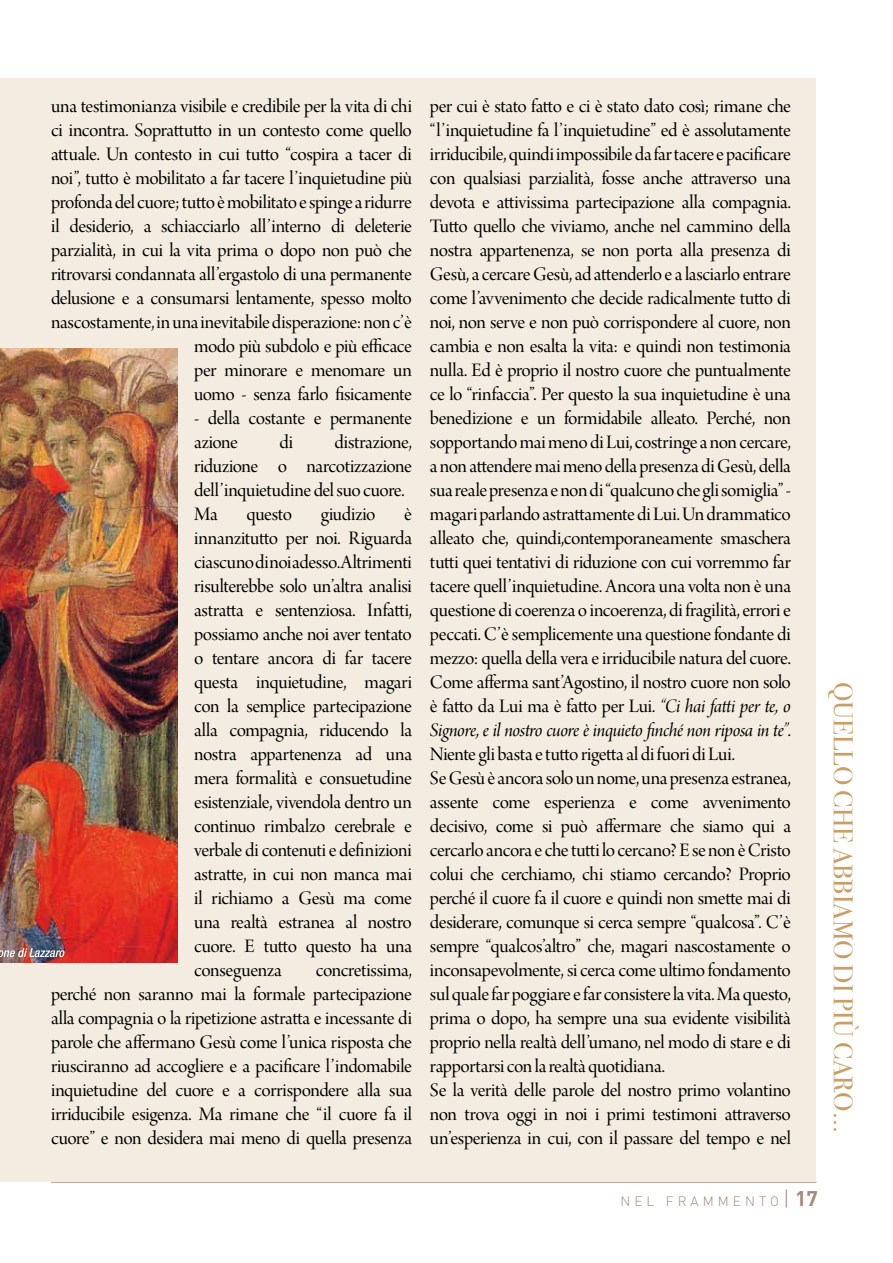
<style>
.page{position:relative;width:893px;height:1263px;background:#fff}
.page>*{position:absolute;margin:0;border:0;box-sizing:border-box;transform-origin:0 0}
.t1{font:27px "Bodoni Svty Two ITCTT Book";color:#ca9e67}
.t2{font:20.25px/24px "Arno Pro Display";letter-spacing:-.02em;color:#000}
.t3{font:20.25px "Arno Pro Italic Display";letter-spacing:-.02em;color:#000}
.t4{font:300 13.5px "DIN";letter-spacing:.3em;color:#a48a7a}
.s1{font-family:"Arno Pro Italic Display"}
.s2{font-family:"Arno Pro Display"}
.s3{font-size:21px}
.s4{font-weight:700;font-size:21px}
</style>
<div class="page">
<hr style="left:51px;top:1182px;width:765px;height:1px;background:#a48a7a">
<div style="left:0;top:79px;width:816px;height:1103px;background:#f4ece0"></div>
<img style="left:0;top:349px;width:177px;height:613px">
<svg style="left:0;top:948px;width:65px;height:11px"></svg>
<p class="t2" style="left:51px;top:96px;width:362px;text-align:right">una testimonianza visibile e credibile per la vita di chi ci incontra. Soprattutto in un contesto come quello attuale. Un contesto in cui tutto “cospira a tacer di noi”, tutto è mobilitato a far tacere l’inquietudine più profonda del cuore; tutto è mobilitato e spinge a ridurre il desiderio, a schiacciarlo all’interno di deleterie parzialità, in cui la vita prima o dopo non può che ritrovarsi condannata all’ergastolo di una permanente delusione e a consumarsi lentamente, spesso molto nascostamente, in una inevitabile disperazione: non c’è modo più subdolo e più efficace<br>per minorare e menomare un<br>uomo - senza farlo fisicamente</p>
<p class="t2" style="left:194px;top:408px;width:219px">- della costante e permanente azione</p>
<p class="t2" style="left:194px;top:432px;width:219px;text-indent:140px">distrazione, riduzione o narcotizzazione dell’inquietudine del suo cuore.<br>Ma</p>
<p class="t2" style="left:279px;top:432px;width:15px">di</p>
<p class="t2" style="left:247px;top:504px;width:47px">questo</p>
<p class="t2" style="left:321px;top:504px;width:56px">giudizio</p>
<p class="t2" style="left:194px;top:504px;width:219px;text-align:justify;text-indent:210px">è innanzitutto per noi. Riguarda ciascuno di noi adesso. Altrimenti risulterebbe solo un’altra analisi astratta e sentenziosa. Infatti, possiamo anche noi aver tentato o tentare ancora di far tacere questa inquietudine, magari con la semplice partecipazione alla compagnia, riducendo la nostra appartenenza ad una mera formalità e consuetudine esistenziale, vivendola dentro un continuo rimbalzo cerebrale e verbale di contenuti e definizioni astratte, in cui non manca mai il richiamo a Gesù ma come una realtà estranea al nostro cuore. E tutto questo ha una conseguenza</p>
<p class="t2" style="left:51px;top:960px;width:362px;text-align:justify;text-indent:265px">concretissima, perché non saranno mai la formale partecipazione alla compagnia o la ripetizione astratta e incessante di parole che affermano Gesù come l’unica risposta che riusciranno ad accogliere e a pacificare l’indomabile inquietudine del cuore e a corrispondere alla sua irriducibile esigenza. Ma rimane che “il cuore fa il cuore” e non desidera mai meno di quella presenza</p>
<p class="t2" style="left:430px;top:96px;width:362px;text-align:justify">per cui è stato fatto e ci è stato dato così; rimane che “l’inquietudine fa l’inquietudine” ed è assolutamente irriducibile, quindi impossibile da far tacere e pacificare con qualsiasi parzialità, fosse anche attraverso una devota e attivissima partecipazione alla compagnia.<br>Tutto quello che viviamo, anche nel cammino della nostra appartenenza, se non porta alla presenza di Gesù, a cercare Gesù, ad attenderlo e a lasciarlo entrare come l’avvenimento che decide radicalmente tutto di noi, non serve e non può corrispondere al cuore, non cambia e non esalta la vita: e quindi non testimonia nulla. Ed è proprio il nostro cuore che puntualmente ce lo “rinfaccia”. Per questo la sua inquietudine è una benedizione e un formidabile alleato. Perché, non sopportando mai meno di Lui, costringe a non cercare, a non attendere mai meno della presenza di Gesù, della sua reale presenza e non di “qualcuno che gli somiglia” - magari parlando astrattamente di Lui. Un drammatico alleato che, quindi,contemporaneamente smaschera tutti quei tentativi di riduzione con cui vorremmo far tacere quell’inquietudine. Ancora una volta non è una questione di coerenza o incoerenza, di fragilità, errori e peccati. C’è semplicemente una questione fondante di mezzo: quella della vera e irriducibile natura del cuore.<br>Come afferma sant’Agostino, il nostro cuore non solo è fatto da Lui ma è fatto per Lui. <span class="s1">“Ci hai fatti per te, o</span></p>
<p class="t3" style="left:430px;top:719px;width:362px">Signore, e il nostro cuore è inquieto finché non riposa in te”<span class="s2">.</span></p>
<p class="t2" style="left:430px;top:743px;width:362px">Niente gli basta e tutto rigetta al di fuori di Lui.<br>Se Gesù è ancora solo un nome, una presenza estranea, assente come esperienza e come avvenimento decisivo, come si può affermare che siamo qui a cercarlo ancora e che tutti lo cercano? E se non è Cristo colui che cerchiamo, chi stiamo cercando? Proprio perché il cuore fa il cuore e quindi non smette mai di desiderare, comunque si cerca sempre “qualcosa”. C’è sempre “qualcos’altro” che, magari nascostamente o inconsapevolmente, si cerca come ultimo fondamento sul quale far poggiare e far consistere la vita. Ma questo, prima o dopo, ha sempre una sua evidente visibilità proprio nella realtà dell’umano, nel modo di stare e di rapportarsi con la realtà quotidiana.<br>Se la verità delle parole del nostro primo volantino non trova oggi in noi i primi testimoni attraverso un’esperienza in cui, con il passare del tempo e nel</p>
<h1 class="t1" style="left:859px;top:682px;width:452px;rotate:90deg">QUELLO CHE ABBIAMO DI PIÙ CARO...</h1>
<p class="t4" style="left:620px;top:1193px;width:199px">NEL FRAMMENTO<span class="s3">|</span> <span class="s4">17</span></p>
</div>
